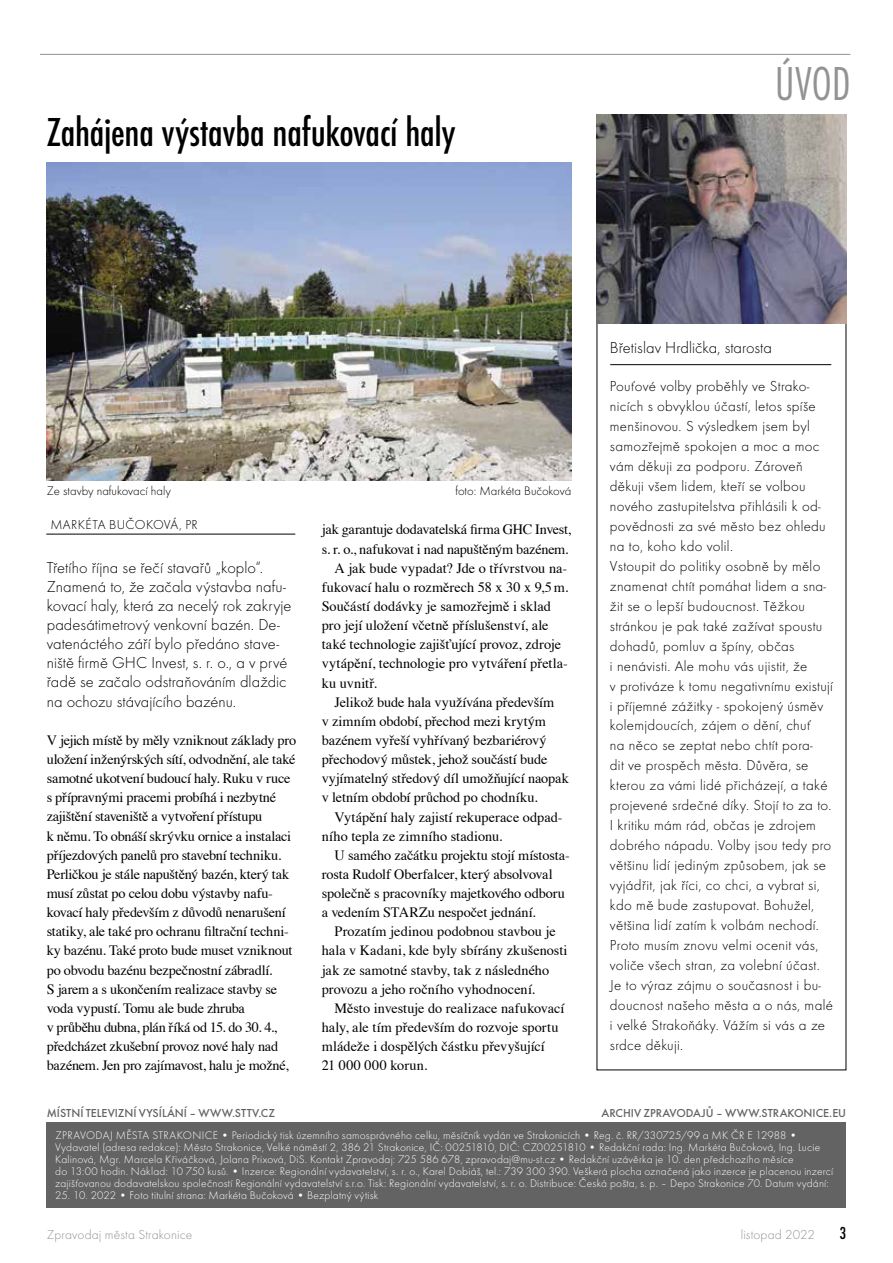
<style>
.page{position:relative;width:893px;height:1263px;background:#fff}
.page>*{position:absolute;margin:0;border:0;box-sizing:border-box;transform-origin:0 0}
.t1{font:49.5px "Futura TOT Ligh Cond";color:#939393}
.t2{font:500 condensed 42px "Futura TOT";letter-spacing:-.005em;color:#000}
.t3{font:500 condensed 18px "Futura TOT";color:#000}
.t4{font:16.5px/19.2px "Futura TOT Ligh";letter-spacing:.005em;color:#000}
.t5{font:15px/20px "Futura TOT Ligh";letter-spacing:.02em;color:#000}
.t6{font:14.25px/19.2px "Times";letter-spacing:-.01em;color:#000}
.t7{font:14.25px "Times";letter-spacing:.01em;color:#000}
.t8{font:14.25px "Times";letter-spacing:.03em;color:#000}
.t9{font:14.25px "Times";letter-spacing:.015em;color:#000}
.t10{font:13.5px "Futura TOT Ligh";letter-spacing:.01em;color:#939393}
.t11{font:13.5px "Futura TOT Ligh";letter-spacing:.025em;color:#000}
.t12{font:12.75px "Futura TOT Ligh";color:#000}
.t13{font:500 12px "Futura TOT";color:#636363}
.t14{font:11.55px/12px "Futura TOT Ligh";letter-spacing:.015em;color:#fff}
</style>
<div class="page">
<div style="left:47px;top:1122px;width:799px;height:86px;background:#636363"></div>
<hr style="left:40px;top:54px;width:810px;height:1px;background:#939393">
<hr style="left:610px;top:364px;width:221px;height:1px;background:#000">
<img style="left:597px;top:115px;width:249px;height:209px">
<img style="left:47px;top:163px;width:524px;height:317px">
<hr style="left:46px;top:534px;width:249px;height:1px;background:#000">
<h2 class="t2" style="left:47px;top:108px;width:410px">Zahájena výstavba nafukovací haly</h2>
<h1 class="t1" style="left:775px;top:55px;width:77px">ÚVOD</h1>
<p class="t12" style="left:47px;top:483px;width:126px">Ze stavby nafukovací haly</p>
<p class="t12" style="left:455px;top:483px;width:117px">foto: Markéta Bučoková</p>
<p class="t11" style="left:50px;top:517px;width:149px">MARKÉTA BUČOKOVÁ, PR</p>
<p class="t4" style="left:47px;top:558px;width:246px">Třetího října se řečí stavařů „koplo“.<br>Znamená to, že začala výstavba nafu&shy;kovací haly, která za necelý rok zakryje padesátimetrový venkovní bazén. De&shy;vatenáctého září bylo předáno stave&shy;niště firmě GHC Invest, s. r. o., a v prvé řadě se začalo odstraňováním dlaždic na ochozu stávajícího bazénu.</p>
<p class="t6" style="left:47px;top:729px;width:251px">V jejich místě by měly vzniknout základy pro uložení inženýrských sítí, odvodnění, ale také samotné ukotvení budoucí haly. Ruku v ruce s přípravnými pracemi probíhá i nezbytné zajištění staveniště a vytvoření přístupu<br>k němu. To obnáší skrývku ornice a instalaci příjezdových panelů pro stavební techniku.<br>Perličkou je stále napuštěný bazén, který tak musí zůstat po celou dobu výstavby nafu&shy;kovací haly především z důvodů nenarušení statiky, ale také pro ochranu filtrační techni&shy;ky bazénu. Také proto bude muset vzniknout po obvodu bazénu bezpečnostní zábradlí.<br>S jarem a s ukončením realizace stavby se voda vypustí. Tomu ale bude zhruba<br>v průběhu dubna, plán říká od 15. do 30. 4., předcházet zkušební provoz nové haly nad bazénem. Jen pro zajímavost, halu je možné,</p>
<p class="t6" style="left:322px;top:519px;width:251px">jak garantuje dodavatelská firma GHC Invest,</p>
<p class="t6" style="left:322px;top:538px;width:248px">s. r. o., nafukovat i nad napuštěným bazénem.</p>
<p class="t6" style="left:334px;top:557px;width:234px">A jak bude vypadat? Jde o třívrstvou na-</p>
<p class="t6" style="left:322px;top:576px;width:248px">fukovací halu o rozměrech 58 x 30 x 9,5m.</p>
<p class="t6" style="left:322px;top:595px;width:231px">Součástí dodávky je samozřejmě i sklad</p>
<p class="t6" style="left:322px;top:614px;width:228px">pro její uložení včetně příslušenství, ale</p>
<p class="t6" style="left:322px;top:634px;width:241px">také technologie zajišťující provoz, zdroje</p>
<p class="t7" style="left:322px;top:650px;width:247px">vytápění, technologie pro vytváření přetla-</p>
<p class="t9" style="left:322px;top:669px;width:57px">ku uvnitř.</p>
<p class="t6" style="left:334px;top:691px;width:221px">Jelikož bude hala využívána především</p>
<p class="t6" style="left:322px;top:710px;width:226px">v zimním období, přechod mezi krytým</p>
<p class="t6" style="left:322px;top:729px;width:226px">bazénem vyřeší vyhřívaný bezbariérový</p>
<p class="t6" style="left:322px;top:748px;width:227px">přechodový můstek, jehož součástí bude</p>
<p class="t6" style="left:322px;top:768px;width:249px">vyjímatelný středový díl umožňující naopak</p>
<p class="t6" style="left:322px;top:787px;width:217px">v letním období průchod po chodníku.</p>
<p class="t6" style="left:334px;top:806px;width:230px">Vytápění haly zajistí rekuperace odpad-</p>
<p class="t7" style="left:322px;top:822px;width:182px">ního tepla ze zimního stadionu.</p>
<p class="t6" style="left:334px;top:844px;width:237px">U samého začátku projektu stojí místosta-</p>
<p class="t6" style="left:322px;top:863px;width:232px">rosta Rudolf Oberfalcer, který absolvoval</p>
<p class="t6" style="left:322px;top:882px;width:245px">společně s pracovníky majetkového odboru</p>
<p class="t6" style="left:322px;top:901px;width:215px">a vedením STARZu nespočet jednání.</p>
<p class="t6" style="left:334px;top:921px;width:223px">Prozatím jedinou podobnou stavbou je</p>
<p class="t6" style="left:322px;top:940px;width:247px">hala v Kadani, kde byly sbírány zkušenosti</p>
<p class="t6" style="left:322px;top:959px;width:229px">jak ze samotné stavby, tak z následného</p>
<p class="t6" style="left:322px;top:978px;width:215px">provozu a jeho ročního vyhodnocení.</p>
<p class="t6" style="left:334px;top:997px;width:232px">Město investuje do realizace nafukovací</p>
<p class="t6" style="left:322px;top:1016px;width:238px">haly, ale tím především do rozvoje sportu</p>
<p class="t6" style="left:322px;top:1035px;width:225px">mládeže i dospělých částku převyšující</p>
<p class="t8" style="left:322px;top:1052px;width:107px">21 000 000 korun.</p>
<p class="t4" style="left:610px;top:338px;width:164px">Břetislav Hrdlička, starosta</p>
<p class="t5" style="left:610px;top:376px;width:225px">Pouťové volby proběhly ve Strako&shy;nicích s obvyklou účastí, letos spíše menšinovou. S výsledkem jsem byl samozřejmě spokojen a moc a moc vám děkuji za podporu. Zároveň děkuji všem lidem, kteří se volbou nového zastupitelstva přihlásili k od&shy;povědnosti za své město bez ohledu na to, koho kdo volil.<br>Vstoupit do politiky osobně by mělo znamenat chtít pomáhat lidem a sna&shy;žit se o lepší budoucnost. Těžkou stránkou je pak také zažívat spoustu dohadů, pomluv a špíny, občas<br>i nenávisti. Ale mohu vás ujistit, že<br>v protiváze k tomu negativnímu existují i příjemné zážitky - spokojený úsměv kolemjdoucích, zájem o dění, chuť<br>na něco se zeptat nebo chtít pora-<br>dit ve prospěch města. Důvěra, se kterou za vámi lidé přicházejí, a také projevené srdečné díky. Stojí to za to.<br>I kritiku mám rád, občas je zdrojem dobrého nápadu. Volby jsou tedy pro většinu lidí jediným způsobem, jak se vyjádřit, jak říci, co chci, a vybrat si, kdo mě bude zastupovat. Bohužel, většina lidí zatím k volbám nechodí.<br>Proto musím znovu velmi ocenit vás, voliče všech stran, za volební účast.<br>Je to výraz zájmu o současnost i bu&shy;doucnost našeho města a o nás, malé i velké Strakoňáky. Vážím si vás a ze srdce děkuji.</p>
<p class="t13" style="left:47px;top:1106px;width:230px">MÍSTNÍ TELEVIZNÍ VYSÍLÁNÍ – WWW.STTV.CZ</p>
<p class="t13" style="left:602px;top:1106px;width:246px">ARCHIV ZPRAVODAJŮ – WWW.STRAKONICE.EU</p>
<p class="t14" style="left:55px;top:1129px;width:779px">ZPRAVODAJ MĚSTA STRAKONICE • Periodický tisk územního samosprávného celku, měsíčník vydán ve Strakonicích • Reg. č. RR/330725/99 a MK ČR E 12988 • Vydavatel (adresa redakce): Město Strakonice, Velké náměstí 2, 386 21 Strakonice, IČ: 00251810, DIČ: CZ00251810 • Redakční rada: Ing. Markéta Bučoková, Ing. Lucie Kalinová, Mgr. Marcela Křiváčková, Jolana Prixová, DiS. Kontakt Zpravodaj: 725 586 678, zpravodaj@mu-st.cz • Redakční uzávěrka je 10. den předchozího měsíce<br>do 13:00 hodin. Náklad: 10 750 kusů. • Inzerce: Regionální vydavatelství, s. r. o., Karel Dobiáš, tel.: 739 300 390. Veškerá plocha označená jako inzerce je placenou inzercí zajišťovanou dodavatelskou společností Regionální vydavatelství s.r.o. Tisk: Regionální vydavatelství, s. r. o. Distribuce: Česká pošta, s. p. – Depo Strakonice 70. Datum vydání:</p>
<p class="t14" style="left:55px;top:1189px;width:325px">25. 10. 2022 • Foto titulní strana: Markéta Bučoková • Bezplatný výtisk</p>
<p class="t10" style="left:47px;top:1227px;width:147px">Zpravodaj města Strakonice</p>
<p class="t10" style="left:741px;top:1227px;width:76px">listopad 2022</p>
<p class="t3" style="left:839px;top:1223px;width:8px">3</p>
</div>
